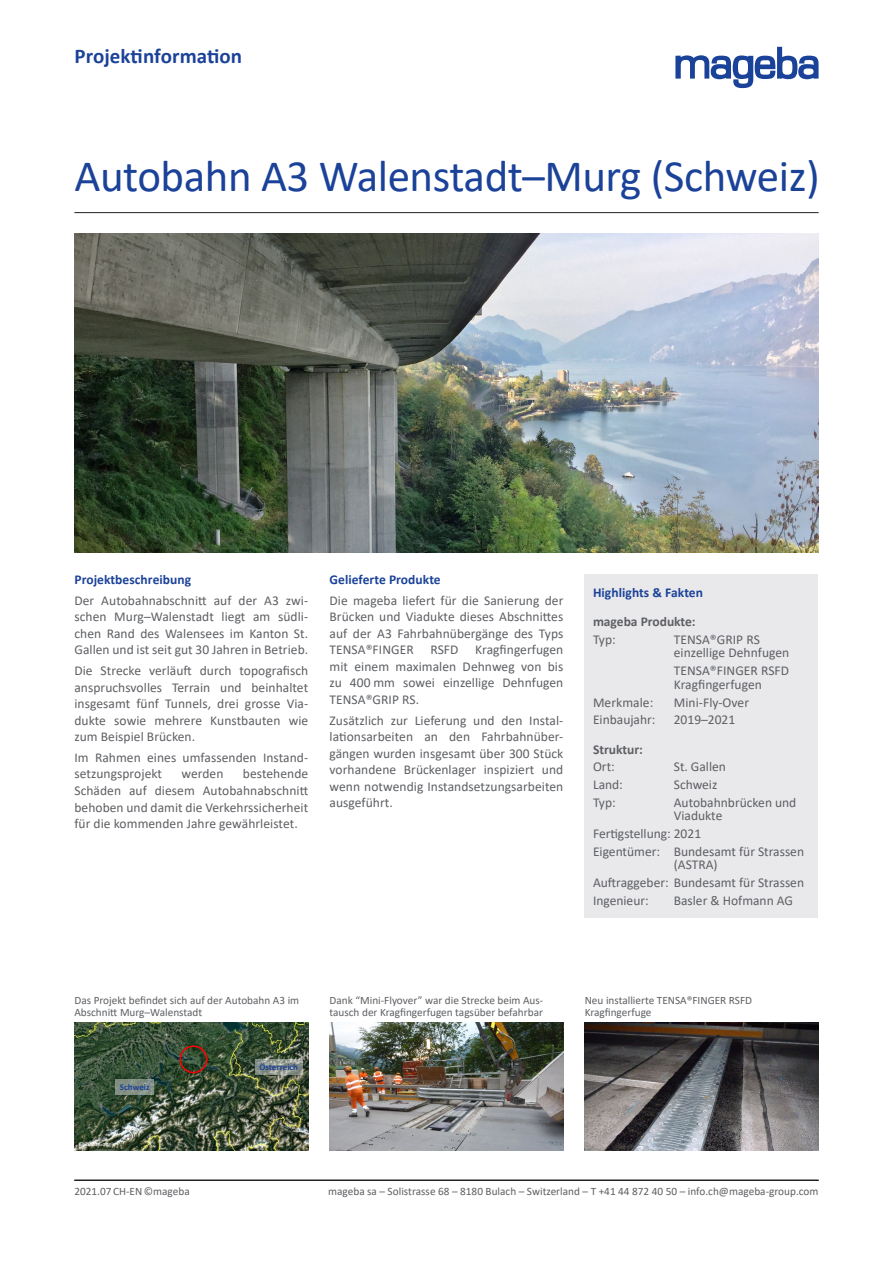
<style>
.page{position:relative;width:893px;height:1263px;background:#fff}
.page>*{position:absolute;margin:0;border:0;box-sizing:border-box;transform-origin:0 0}
.Header_top_Frontp{font:45px "Calibri";letter-spacing:-.01em;color:#1b4299}
.t1{font:700 21px "Calibri";letter-spacing:.005em;color:#1b4299}
.Fliesstext{font:13.5px/16.5px "Calibri";letter-spacing:.005em;color:#5d5f63;text-align:justify}
.Aufzählung_Highlight{font:13.5px/13.5px "Calibri";color:#5d5f63}
.Title_Inhalt{font:700 13.5px "Calibri";letter-spacing:.005em;color:#1b4299}
.Highlight-Box_Aufzäh{font:700 13.5px "Calibri";color:#5d5f63}
.Bildbeschreibung{font:11.25px/12px "Calibri";color:#5d5f63}
.t2{font:700 9px "Calibri";color:#1b4299}
.t3{font:6px "Calibri";color:#fff}
</style>
<div class="page">
<hr style="left:74px;top:212px;width:745px;height:1px;background:#231f20">
<hr style="left:74px;top:1180px;width:745px;height:1px;background:#231f20">
<img style="left:74px;top:234px;width:745px;height:319px">
<img style="left:74px;top:1023px;width:234px;height:127px">
<img style="left:330px;top:1023px;width:233px;height:127px">
<img style="left:585px;top:1023px;width:234px;height:127px">
<div style="left:179px;top:1045px;width:28px;height:28px;border:2px solid #f00;border-radius:50%"></div>
<svg style="left:116px;top:1079px;width:38px;height:15px"></svg>
<svg style="left:255px;top:1059px;width:47px;height:16px"></svg>
<div style="left:584px;top:574px;width:234px;height:343px;background:#e9e9eb"></div>
<svg style="left:675px;top:47px;width:144px;height:41px"></svg>
<p class="t1" style="left:74px;top:41px;width:169px">Projektinformation</p>
<p class="Header_top_Frontp" style="left:74px;top:145px;width:747px">Autobahn A3 Walenstadt–Murg (Schweiz)</p>
<p class="Title_Inhalt" style="left:74px;top:570px;width:118px">Projektbeschreibung</p>
<p class="Fliesstext" style="left:74px;top:592px;width:235px">Der Autobahnabschnitt auf der A3 zwi&shy;schen Murg–Walenstadt liegt am südli&shy;chen Rand des Walensees im Kanton St.<br>Gallen und ist seit gut 30 Jahren in Betrieb.</p>
<p class="Fliesstext" style="left:74px;top:662px;width:235px">Die Strecke verläuft durch topografisch anspruchsvolles Terrain und beinhaltet insgesamt fünf Tunnels, drei grosse Via&shy;dukte sowie mehrere Kunstbauten wie zum Beispiel Brücken.</p>
<p class="Fliesstext" style="left:74px;top:749px;width:235px">Im Rahmen eines umfassenden Instand&shy;setzungsprojekt</p>
<p class="Fliesstext" style="left:74px;top:765px;width:235px;text-indent:168px">bestehende Schäden auf diesem Autobahnabschnitt behoben und damit die Verkehrssicherheit für die kommenden Jahre gewährleistet.</p>
<p class="Fliesstext" style="left:181px;top:765px;width:44px">werden</p>
<p class="Title_Inhalt" style="left:330px;top:570px;width:113px">Gelieferte Produkte</p>
<p class="Fliesstext" style="left:330px;top:592px;width:235px">Die mageba liefert für die Sanierung der Brücken und Viadukte dieses Abschnittes auf der A3 Fahrbahnübergänge des Typs TENSA®FINGER RSFD Kragfingerfugen mit einem maximalen Dehnweg von bis zu 400 mm sowei einzellige Dehnfugen TENSA®GRIP RS.</p>
<p class="Fliesstext" style="left:330px;top:712px;width:235px">Zusätzlich zur Lieferung und den Instal&shy;lationsarbeiten an den Fahrbahnüber&shy;gängen wurden insgesamt über 300 Stück vorhandene Brückenlager inspiziert und wenn notwendig Instandsetzungsarbeiten ausgeführt.</p>
<p class="Title_Inhalt" style="left:593px;top:583px;width:112px">Highlights &amp; Fakten</p>
<p class="Highlight-Box_Aufzäh" style="left:593px;top:612px;width:104px">mageba Produkte:</p>
<p class="Aufzählung_Highlight" style="left:593px;top:632px;width:24px">Typ:</p>
<p class="Aufzählung_Highlight" style="left:674px;top:632px;width:117px">TENSA®GRIP RS einzellige Dehnfugen</p>
<p class="Aufzählung_Highlight" style="left:674px;top:664px;width:117px">TENSA®FINGER RSFD<br>Kragfingerfugen</p>
<p class="Aufzählung_Highlight" style="left:593px;top:695px;width:62px">Merkmale:</p>
<p class="Aufzählung_Highlight" style="left:674px;top:695px;width:77px">Mini-Fly-Over</p>
<p class="Aufzählung_Highlight" style="left:593px;top:713px;width:64px">Einbaujahr:</p>
<p class="Aufzählung_Highlight" style="left:674px;top:713px;width:63px">2019–2021</p>
<p class="Highlight-Box_Aufzäh" style="left:593px;top:739px;width:51px">Struktur:</p>
<p class="Aufzählung_Highlight" style="left:593px;top:760px;width:23px">Ort:</p>
<p class="Aufzählung_Highlight" style="left:674px;top:760px;width:54px">St. Gallen</p>
<p class="Aufzählung_Highlight" style="left:593px;top:777px;width:31px">Land:</p>
<p class="Aufzählung_Highlight" style="left:674px;top:777px;width:45px">Schweiz</p>
<p class="Aufzählung_Highlight" style="left:593px;top:795px;width:24px">Typ:</p>
<p class="Aufzählung_Highlight" style="left:674px;top:795px;width:124px">Autobahnbrücken und<br>Viadukte</p>
<p class="Aufzählung_Highlight" style="left:593px;top:826px;width:110px">Fertigstellung: 2021</p>
<p class="Aufzählung_Highlight" style="left:593px;top:844px;width:213px;text-align:center">Eigentümer: Bundesamt für Strassen (ASTRA)</p>
<p class="Aufzählung_Highlight" style="left:593px;top:875px;width:213px">Auftraggeber: Bundesamt für Strassen</p>
<p class="Aufzählung_Highlight" style="left:593px;top:893px;width:57px">Ingenieur:</p>
<p class="Aufzählung_Highlight" style="left:674px;top:893px;width:121px">Basler &amp; Hofmann AG</p>
<p class="Bildbeschreibung" style="left:74px;top:994px;width:226px">Das Projekt befindet sich auf der Autobahn A3 im<br>Abschnitt Murg–Walenstadt</p>
<p class="Bildbeschreibung" style="left:585px;top:994px;width:169px">Neu installierte TENSA®FINGER RSFD</p>
<p class="Bildbeschreibung" style="left:330px;top:994px;width:215px">Dank “Mini-Flyover” war die Strecke beim Aus&shy;tausch der Kragfingerfugen tagsüber befahrbar</p>
<p class="Bildbeschreibung" style="left:585px;top:1006px;width:68px">Kragfingerfuge</p>
<p class="t2" style="left:120px;top:1080px;width:31px">Schweiz</p>
<p class="t3" style="left:79px;top:1140px;width:39px">© 2020 Google</p>
<p class="t2" style="left:259px;top:1061px;width:40px">Österreich</p>
<p class="Bildbeschreibung" style="left:74px;top:1185px;width:117px">2021.07 CH-EN ©mageba</p>
<p class="Bildbeschreibung" style="left:328px;top:1185px;width:492px">mageba sa – Solistrasse 68 – 8180 Bulach – Switzerland – T +41 44 872 40 50 – info.ch@mageba-group.com</p>
</div>
